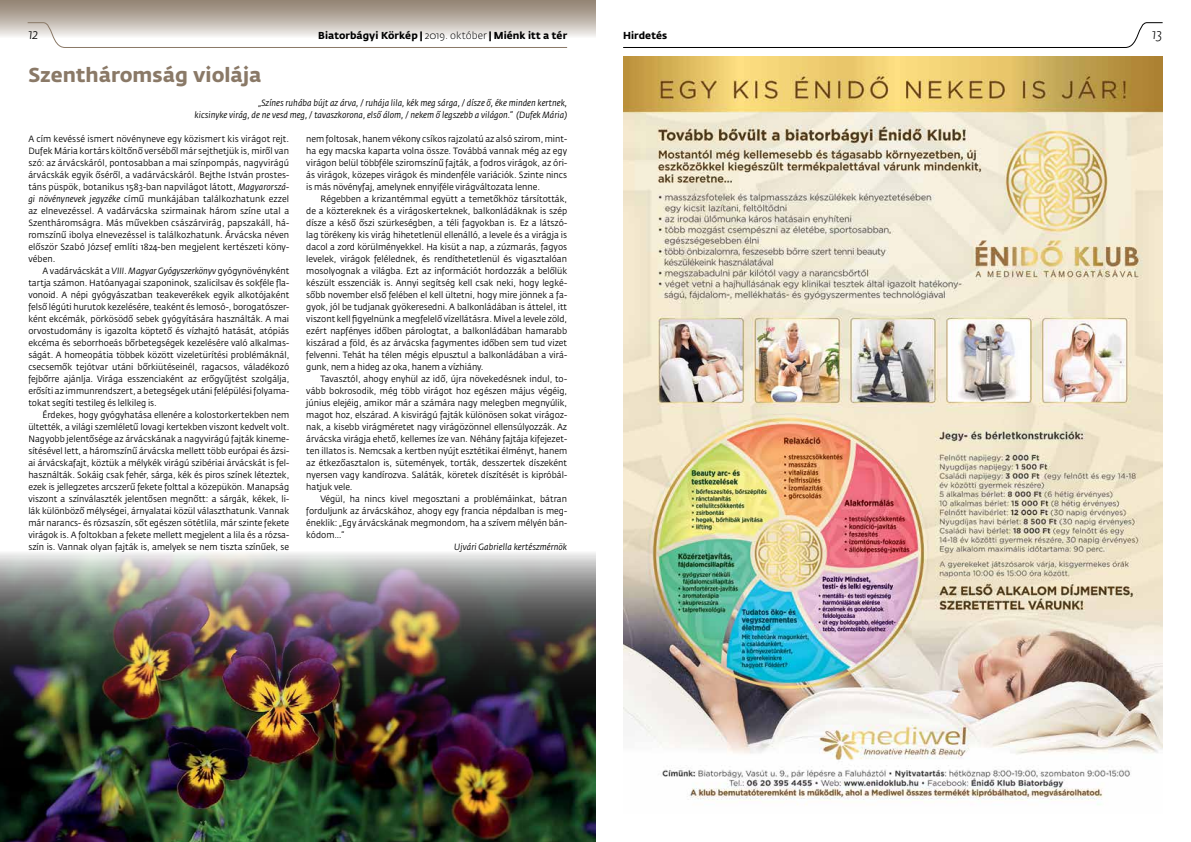
<style>
.page{position:relative;width:1191px;height:842px;background:#fff}
.page>*{position:absolute;margin:0;border:0;box-sizing:border-box;transform-origin:0 0}
.t1{font:700 20px "Fedra Sans Std";color:#8a7967}
.t2{font:italic 300 14px "Fedra Sans Std";color:#000}
.t3{font:700 10px "Fedra Sans Std";letter-spacing:.005em;color:#000}
.t4{font:9px/12px "Fedra Sans Std";color:#000;text-align:justify;scale:.95 1}
.t5{font:italic 9px/12px "Fedra Sans Std";color:#000;text-align:right;scale:.95 1}
.s1{font-weight:300}
.s2{font-style:italic}
</style>
<div class="page">
<div style="left:0;top:0;width:595px;height:38px;background:linear-gradient(to bottom,#8b7a68,#f0eeec)"></div>
<svg style="left:27px;top:22px;width:541px;height:26px"></svg>
<svg style="left:623px;top:22px;width:540px;height:26px"></svg>
<img style="left:0;top:553px;width:595px;height:289px">
<img style="left:624px;top:57px;width:538px;height:748px">
<h2 class="t2" style="left:28px;top:26px;width:11px">12</h2>
<p class="t3" style="left:318px;top:30px;width:250px">Biatorbágyi Körkép | <span class="s1">2019. október</span> | Miénk itt a tér</p>
<p class="t3" style="left:623px;top:30px;width:46px">Hirdetés</p>
<h2 class="t2" style="left:1152px;top:26px;width:11px">13</h2>
<h1 class="t1" style="left:28px;top:63px;width:235px">Szentháromság violája</h1>
<p class="t5" style="left:195px;top:97px;width:394px">„Színes ruhába bújt az árva, / ruhája lila, kék meg sárga, / dísze ő, éke minden kertnek,<br>kicsinyke virág, de ne vesd meg, / tavaszkorona, első álom, / nekem ő legszebb a világon.” (Dufek Mária)</p>
<p class="t4" style="left:28px;top:133px;width:276px">A cím kevéssé ismert növényneve egy közismert kis virágot rejt.<br>Dufek Mária kortárs költőnő verséből már sejthetjük is, miről van szó: az árvácskáról, pontosabban a mai színpompás, nagyvirágú árvácskák egyik őséről, a vadárvácskáról. Bejthe István prostes&shy;táns püspök, botanikus 1583-ban napvilágot látott, <span class="s2">Magyarorszá&shy;gi növénynevek jegyzéke</span> című munkájában találkozhatunk ezzel az elnevezéssel. A vadárvácska szirmainak három színe utal a Szentháromságra. Más művekben császárvirág, papszakáll, há&shy;romszínű ibolya elnevezéssel is találkozhatunk. Árvácska néven először Szabó József említi 1824-ben megjelent kertészeti köny&shy;vében.</p>
<p class="t4" style="left:28px;top:265px;width:276px;text-indent:14px">A vadárvácskát a <span class="s2">VIII. Magyar Gyógyszerkönyv</span> gyógynövényként tartja számon. Hatóanyagai szaponinok, szalicilsav és sokféle fla&shy;vonoid. A népi gyógyászatban teakeverékek egyik alkotójaként felső légúti hurutok kezelésére, teaként és lemosó-, borogatószer&shy;ként ekcémák, pörkösödő sebek gyógyítására használták. A mai orvostudomány is igazolta köptető és vízhajtó hatását, atópiás ekcéma és seborrhoeás bőrbetegségek kezelésére való alkalmas&shy;ságát. A homeopátia többek között vizeletürítési problémáknál, csecsemők tejótvar utáni bőrkiütéseinél, ragacsos, váladékozó fejbőrre ajánlja. Virága esszenciaként az erőgyűjtést szolgálja, erősíti az immunrendszert, a betegségek utáni felépülési folyama&shy;tokat segíti testileg és lelkileg is.</p>
<p class="t4" style="left:28px;top:409px;width:276px;text-indent:14px">Érdekes, hogy gyógyhatása ellenére a kolostorkertekben nem ültették, a világi szemléletű lovagi kertekben viszont kedvelt volt.<br>Nagyobb jelentősége az árvácskának a nagyvirágú fajták kineme&shy;sítésével lett, a háromszínű árvácska mellett több európai és ázsi&shy;ai árvácskafajt, köztük a mélykék virágú szibériai árvácskát is fel&shy;használták. Sokáig csak fehér, sárga, kék és piros színek léteztek, ezek is jellegzetes arcszerű fekete folttal a közepükön. Manapság viszont a színválaszték jelentősen megnőtt: a sárgák, kékek, li&shy;lák különböző mélységei, árnyalatai közül választhatunk. Vannak már narancs- és rózsaszín, sőt egészen sötétlila, már szinte fekete virágok is. A foltokban a fekete mellett megjelent a lila és a rózsa&shy;szín is. Vannak olyan fajták is, amelyek se nem tiszta színűek, se</p>
<p class="t4" style="left:306px;top:133px;width:276px">nem foltosak, hanem vékony csíkos rajzolatú az alsó szirom, mint&shy;ha egy macska kaparta volna össze. Továbbá vannak még az egy virágon belül többféle sziromszínű fajták, a fodros virágok, az óri&shy;ás virágok, közepes virágok és mindenféle variációk. Szinte nincs is más növényfaj, amelynek ennyiféle virágváltozata lenne.</p>
<p class="t4" style="left:306px;top:193px;width:276px;text-indent:14px">Régebben a krizantémmal együtt a temetőkhöz társították, de a köztereknek és a virágoskerteknek, balkonládáknak is szép dísze a késő őszi szürkeségben, a téli fagyokban is. Ez a látszó&shy;lag törékeny kis virág hihetetlenül ellenálló, a levele és a virágja is dacol a zord körülményekkel. Ha kisüt a nap, a zúzmarás, fagyos levelek, virágok felélednek, és rendíthetetlenül és vigasztalóan mosolyognak a világba. Ezt az információt hordozzák a belőlük készült esszenciák is. Annyi segítség kell csak neki, hogy legké&shy;sőbb november első felében el kell ültetni, hogy mire jönnek a fa&shy;gyok, jól be tudjanak gyökeresedni. A balkonládában is áttelel, itt viszont kell figyelnünk a megfelelő vízellátásra. Mivel a levele zöld, ezért napfényes időben párologtat, a balkonládában hamarabb kiszárad a föld, és az árvácska fagymentes időben sem tud vizet felvenni. Tehát ha télen mégis elpusztul a balkonládában a virá&shy;gunk, nem a hideg az oka, hanem a vízhiány.</p>
<p class="t4" style="left:306px;top:373px;width:276px;text-indent:14px">Tavasztól, ahogy enyhül az idő, újra növekedésnek indul, to&shy;vább bokrosodik, még több virágot hoz egészen május végéig, június elejéig, amikor már a számára nagy melegben megnyúlik, magot hoz, elszárad. A kisvirágú fajták különösen sokat virágoz&shy;nak, a kisebb virágméretet nagy virágözönnel ellensúlyozzák. Az árvácska virágja ehető, kellemes íze van. Néhány fajtája kifejezet&shy;ten illatos is. Nemcsak a kertben nyújt esztétikai élményt, hanem az étkezőasztalon is, sütemények, torták, desszertek díszeként nyersen vagy kandírozva. Saláták, köretek díszítését is kipróbál&shy;hatjuk vele.</p>
<p class="t4" style="left:306px;top:493px;width:276px;text-indent:14px">Végül, ha nincs kivel megosztani a problémáinkat, bátran forduljunk az árvácskához, ahogy egy francia népdalban is meg&shy;éneklik: „Egy árvácskának megmondom, ha a szívem mélyén bán&shy;kódom…”</p>
<p class="t5" style="left:454px;top:541px;width:120px">Ujvári Gabriella kertészmérnök</p>
</div>
